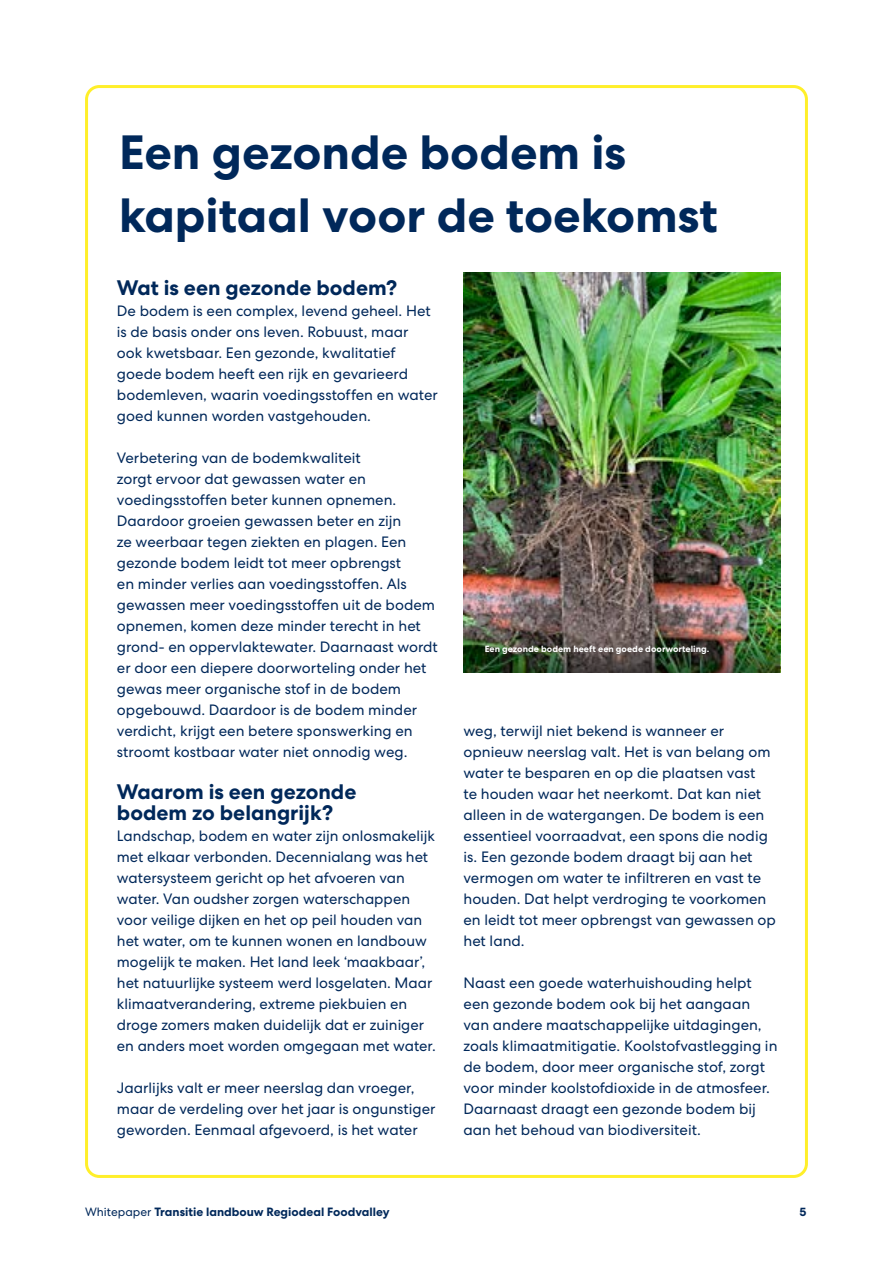
<style>
.page{position:relative;width:893px;height:1263px;background:#fff}
.page>*{position:absolute;margin:0;border:0;box-sizing:border-box;transform-origin:0 0}
.t1{font:700 48px/63px "Centra No 2";color:#00285a}
.t2{font:700 21px/21px "Centra No 2";color:#00285a}
.t3{font:15px/21px "Centra No 2";color:#00285a}
.t4{font:700 12px "Centra No 2";color:#00285a}
.t5{font:700 9px "Centra No 2";color:#fff}
.s1{font-weight:400}
</style>
<div class="page">
<img style="left:463px;top:273px;width:317px;height:358px">
<img style="left:463px;top:631px;width:317px;height:42px">
<h1 class="t1" style="left:119px;top:121px;width:600px">Een gezonde bodem is kapitaal voor de toekomst</h1>
<h2 class="t2" style="left:117px;top:277px;width:282px">Wat is een gezonde bodem?</h2>
<p class="t3" style="left:117px;top:300px;width:323px">De bodem is een complex, levend geheel. Het is de basis onder ons leven. Robuust, maar ook kwetsbaar. Een gezonde, kwalitatief goede bodem heeft een rijk en gevarieerd bodemleven, waarin voedingsstoffen en water goed kunnen worden vastgehouden.</p>
<p class="t3" style="left:117px;top:447px;width:323px">Verbetering van de bodemkwaliteit<br>zorgt ervoor dat gewassen water en voedingsstoffen beter kunnen opnemen.<br>Daardoor groeien gewassen beter en zijn<br>ze weerbaar tegen ziekten en plagen. Een gezonde bodem leidt tot meer opbrengst<br>en minder verlies aan voedingsstoffen. Als gewassen meer voedingsstoffen uit de bodem opnemen, komen deze minder terecht in het grond- en oppervlaktewater. Daarnaast wordt er door een diepere doorworteling onder het gewas meer organische stof in de bodem opgebouwd. Daardoor is de bodem minder verdicht, krijgt een betere sponswerking en stroomt kostbaar water niet onnodig weg.</p>
<h2 class="t2" style="left:117px;top:781px;width:241px">Waarom is een gezonde bodem zo belangrijk?</h2>
<p class="t3" style="left:117px;top:825px;width:320px">Landschap, bodem en water zijn onlosmakelijk met elkaar verbonden. Decennialang was het watersysteem gericht op het afvoeren van water. Van oudsher zorgen waterschappen voor veilige dijken en het op peil houden van het water, om te kunnen wonen en landbouw mogelijk te maken. Het land leek ‘maakbaar’, het natuurlijke systeem werd losgelaten. Maar klimaatverandering, extreme piekbuien en droge zomers maken duidelijk dat er zuiniger en anders moet worden omgegaan met water.</p>
<p class="t3" style="left:117px;top:1077px;width:320px">Jaarlijks valt er meer neerslag dan vroeger, maar de verdeling over het jaar is ongunstiger geworden. Eenmaal afgevoerd, is het water</p>
<p class="t5" style="left:485px;top:643px;width:226px">Een gezonde bodem heeft een goede doorworteling.</p>
<p class="t3" style="left:463px;top:720px;width:314px">weg, terwijl niet bekend is wanneer er opnieuw neerslag valt. Het is van belang om water te besparen en op die plaatsen vast<br>te houden waar het neerkomt. Dat kan niet alleen in de watergangen. De bodem is een essentieel voorraadvat, een spons die nodig is. Een gezonde bodem draagt bij aan het vermogen om water te infiltreren en vast te houden. Dat helpt verdroging te voorkomen en leidt tot meer opbrengst van gewassen op het land.</p>
<p class="t3" style="left:463px;top:972px;width:316px">Naast een goede waterhuishouding helpt een gezonde bodem ook bij het aangaan van andere maatschappelijke uitdagingen, zoals klimaatmitigatie. Koolstofvastlegging in de bodem, door meer organische stof, zorgt voor minder koolstofdioxide in de atmosfeer.<br>Daarnaast draagt een gezonde bodem bij aan het behoud van biodiversiteit.</p>
<p class="t4" style="left:85px;top:1205px;width:306px"><span class="s1">Whitepaper</span> Transitie landbouw Regiodeal Foodvalley</p>
<p class="t4" style="left:800px;top:1205px;width:8px">5</p>
</div>
